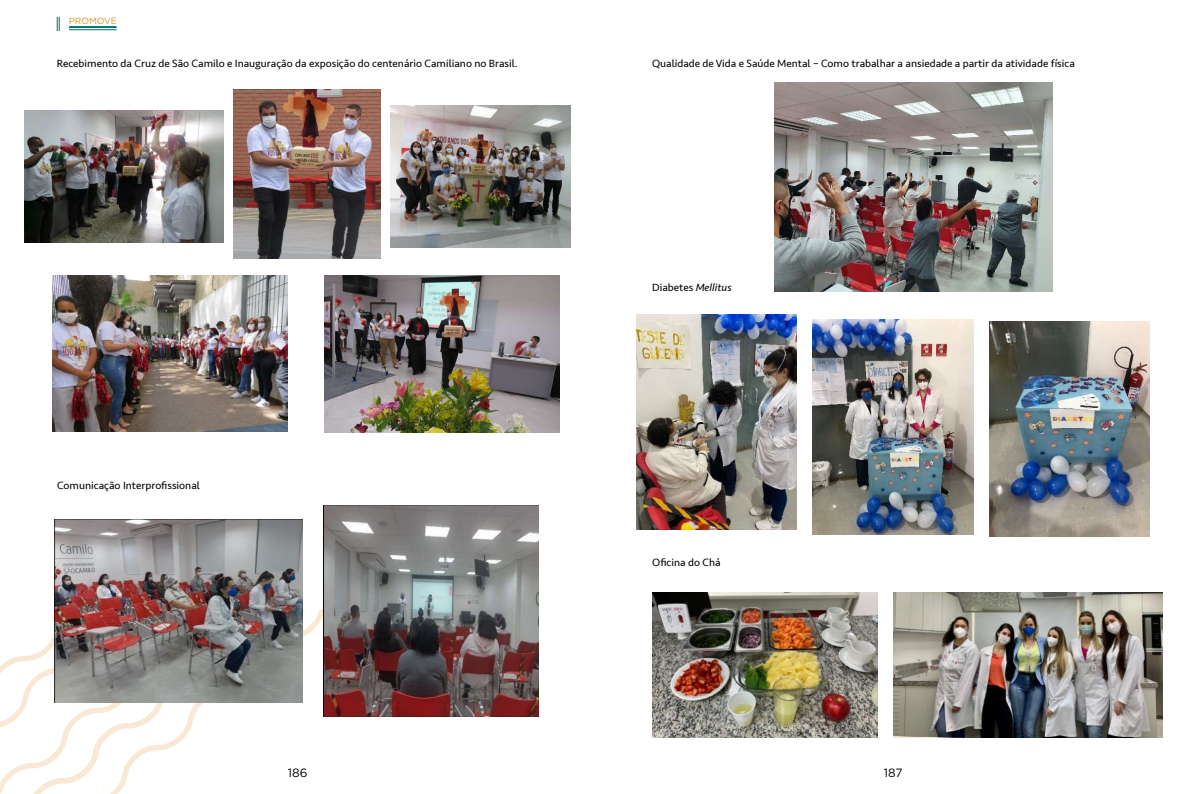
<style>
.page{position:relative;width:1191px;height:794px;background:#fff}
.page>*{position:absolute;margin:0;border:0;box-sizing:border-box;transform-origin:0 0}
.t1{font:12px "Gotham";color:#000}
.t2{font:11px "Seravek";color:#000}
.t3{font:9px "Gotham";color:#e19024}
.s1{font-style:italic}
</style>
<div class="page">
<svg style="left:0;top:526px;width:55px;height:202px"></svg>
<svg style="left:24px;top:582px;width:31px;height:212px"></svg>
<svg style="left:53px;top:604px;width:275px;height:190px"></svg>
<img style="left:25px;top:110px;width:198px;height:133px">
<img style="left:234px;top:90px;width:146px;height:168px">
<img style="left:52px;top:276px;width:235px;height:156px">
<img style="left:325px;top:276px;width:235px;height:156px">
<img style="left:390px;top:106px;width:181px;height:141px">
<img style="left:55px;top:519px;width:248px;height:183px">
<img style="left:323px;top:505px;width:216px;height:211px">
<hr style="left:69px;top:26px;width:48px;height:2px;background:#027568">
<hr style="left:69px;top:29px;width:48px;height:1px;background:#027568">
<svg style="left:57px;top:17px;width:3px;height:14px"></svg>
<img style="left:636px;top:314px;width:161px;height:216px">
<img style="left:812px;top:319px;width:161px;height:215px">
<img style="left:989px;top:322px;width:160px;height:214px">
<img style="left:652px;top:592px;width:225px;height:145px">
<img style="left:893px;top:592px;width:269px;height:145px">
<img style="left:774px;top:83px;width:278px;height:208px">
<p class="t3" style="left:69px;top:15px;width:50px">PROMOVE</p>
<p class="t2" style="left:57px;top:55px;width:462px">Recebimento da Cruz de São Camilo e Inauguração da exposição do centenário Camiliano no Brasil.</p>
<p class="t2" style="left:57px;top:477px;width:144px">Comunicação Interprofissional</p>
<p class="t2" style="left:652px;top:55px;width:424px">Qualidade de Vida e Saúde Mental – Como trabalhar a ansiedade a partir da atividade física</p>
<p class="t2" style="left:652px;top:279px;width:81px">Diabetes <span class="s1">Mellitus</span></p>
<p class="t2" style="left:652px;top:554px;width:70px">Oficina do Chá</p>
<p class="t1" style="left:288px;top:765px;width:21px">186</p>
<p class="t1" style="left:883px;top:765px;width:20px">187</p>
</div>
